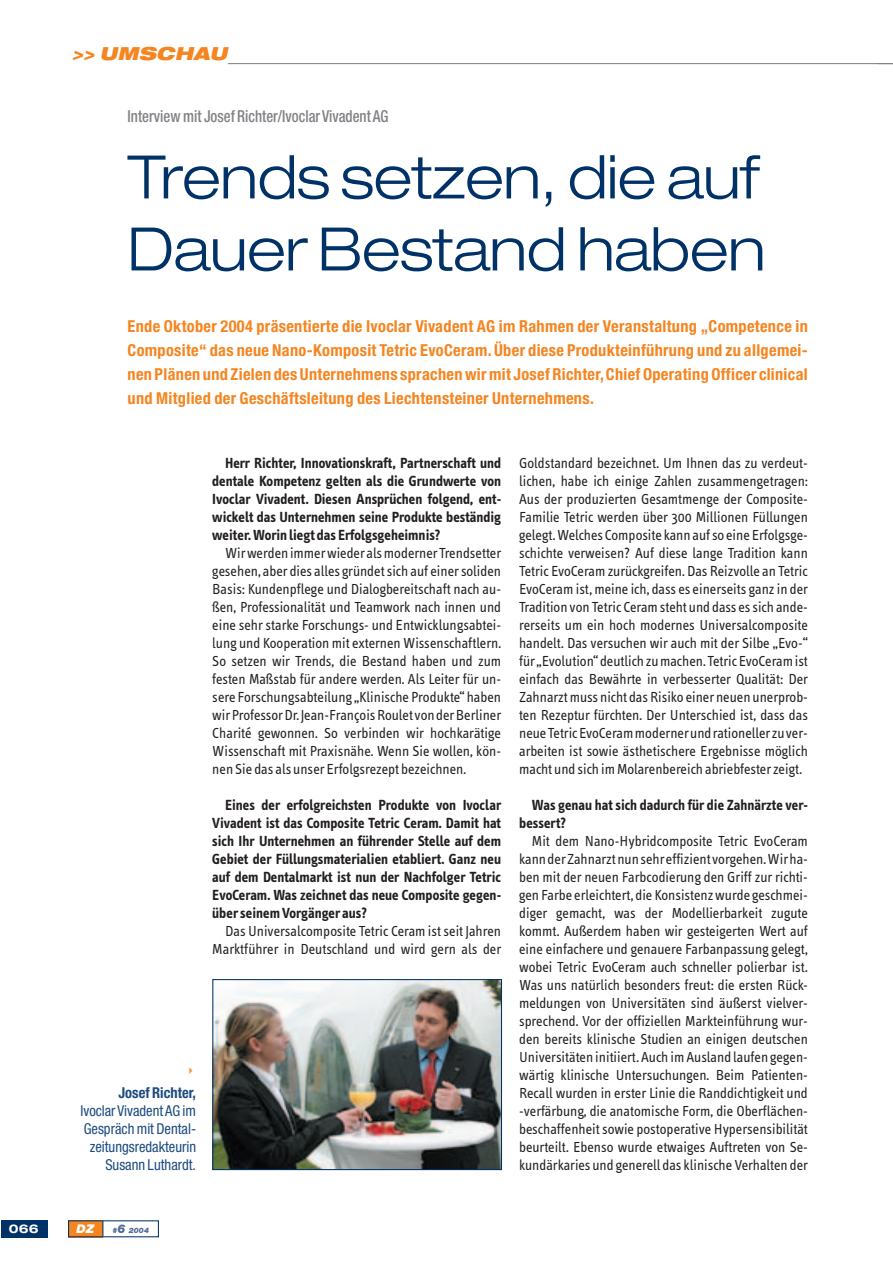
<style>
.page{position:relative;width:893px;height:1263px;background:#fff}
.page>*{position:absolute;margin:0;border:0;box-sizing:border-box;transform-origin:0 0}
.t1{font:300 expanded 60px/72px "Helvetica Neue";letter-spacing:-.01em;color:#003268}
.t2{font:italic 900 expanded 18px "Helvetica Neue";color:#f58520}
.t3{font:700 condensed 16.5px/24px "Helvetica Neue";letter-spacing:.02em;color:#f58520;text-align:justify}
.t4{font:500 condensed 16.5px "Helvetica Neue";color:#808285;scale:.9 1}
.t5{font:15px/18px "Info Text";color:#231f20;text-align:justify}
.t6{font:700 15px/18px "Info Text";color:#231f20;text-align:justify}
.t7{font:condensed 15px/18px "Helvetica Neue";color:#1d4c7f;text-align:right}
.t8{font:700 condensed 15px "Helvetica Neue";color:#1d4c7f}
.t9{font:700 expanded 12px "Helvetica Neue";color:#fff}
.t10{font:italic 900 12px "Helvetica Neue";color:#fff}
.t11{font:italic 900 7.5px "Helvetica Neue";color:#516b98}
.s1{font-size:12px}
</style>
<div class="page">
<hr style="left:228px;top:63px;width:665px;height:1px;background:#808285">
<div style="left:68px;top:1220px;width:35px;height:17px;background:#f58520"></div>
<div style="left:1px;top:1220px;width:47px;height:17px;background:#003268"></div>
<svg style="left:102px;top:1221px;width:1px;height:15px"></svg>
<img style="left:214px;top:981px;width:286px;height:187px">
<div style="left:212px;top:979px;width:290px;height:191px;border:1px solid #003268"></div>
<p class="t2" style="left:72px;top:46px;width:160px">&gt;&gt; UMSCHAU</p>
<p class="t4" style="left:128px;top:110px;width:291px">Interview mit Josef Richter/Ivoclar Vivadent AG</p>
<h1 class="t1" style="left:128px;top:147px;width:640px">Trends setzen, die auf<br>Dauer Bestand haben</h1>
<p class="t3" style="left:128px;top:315px;width:682px">Ende Oktober 2004 präsentierte die Ivoclar Vivadent AG im Rahmen der Veranstaltung „Competence in Composite“ das neue Nano-Komposit Tetric EvoCeram. Über diese Produkteinführung und zu allgemei&shy;nen Plänen und Zielen des Unternehmens sprachen wir mit Josef Richter,Chief Operating Officer clinical und Mitglied der Geschäftsleitung des Liechtensteiner Unternehmens.</p>
<p class="t6" style="left:212px;top:455px;width:290px;text-indent:13px">Herr Richter, Innovationskraft, Partnerschaft und dentale Kompetenz gelten als die Grundwerte von Ivoclar Vivadent. Diesen Ansprüchen folgend, ent&shy;wickelt das Unternehmen seine Produkte beständig weiter. Worin liegt das Erfolgsgeheimnis?</p>
<p class="t5" style="left:212px;top:545px;width:290px;text-indent:13px">Wir werden immer wieder als moderner Trendsetter gesehen, aber dies alles gründet sich auf einer soliden Basis: Kundenpflege und Dialogbereitschaft nach au&shy;ßen, Professionalität und Teamwork nach innen und eine sehr starke Forschungs- und Entwicklungsabtei&shy;lung und Kooperation mit externen Wissenschaftlern.<br>So setzen wir Trends, die Bestand haben und zum festen Maßstab für andere werden. Als Leiter für un&shy;sere Forschungsabteilung „Klinische Produkte“ haben wir Professor Dr. Jean-François Roulet von der Berliner Charité gewonnen. So verbinden wir hochkarätige Wissenschaft mit Praxisnähe. Wenn Sie wollen, kön&shy;nen Sie das als unser Erfolgsrezept bezeichnen.</p>
<p class="t6" style="left:212px;top:797px;width:290px;text-indent:13px">Eines der erfolgreichsten Produkte von Ivoclar Vivadent ist das Composite Tetric Ceram. Damit hat sich Ihr Unternehmen an führender Stelle auf dem Gebiet der Füllungsmaterialien etabliert. Ganz neu auf dem Dentalmarkt ist nun der Nachfolger Tetric EvoCeram. Was zeichnet das neue Composite gegen&shy;über seinem Vorgänger aus?</p>
<p class="t5" style="left:212px;top:923px;width:290px;text-align:right">Das Universalcomposite Tetric Ceram ist seit Jahren<br>Marktführer in Deutschland und wird gern als der</p>
<p class="t8" style="left:119px;top:1087px;width:79px">Josef Richter,</p>
<p class="t7" style="left:81px;top:1103px;width:117px">Ivoclar Vivadent AG im<br>Gespräch mit Dental&shy;zeitungsredakteurin<br>Susann Luthardt.</p>
<p class="t5" style="left:519px;top:455px;width:290px">Goldstandard bezeichnet. Um Ihnen das zu verdeut&shy;lichen, habe ich einige Zahlen zusammengetragen:<br>Aus der produzierten Gesamtmenge der Composite-Familie Tetric werden über 300 Millionen Füllungen gelegt. Welches Composite kann auf so eine Erfolgsge&shy;schichte verweisen? Auf diese lange Tradition kann Tetric EvoCeram zurückgreifen. Das Reizvolle an Tetric EvoCeram ist, meine ich, dass es einerseits ganz in der Tradition von Tetric Ceram steht und dass es sich ande&shy;rerseits um ein hoch modernes Universalcomposite handelt. Das versuchen wir auch mit der Silbe „Evo-“ für „Evolution“ deutlich zu machen. Tetric EvoCeram ist einfach das Bewährte in verbesserter Qualität: Der Zahnarzt muss nicht das Risiko einer neuen unerprob&shy;ten Rezeptur fürchten. Der Unterschied ist, dass das neue Tetric EvoCeram moderner und rationeller zu ver&shy;arbeiten ist sowie ästhetischere Ergebnisse möglich macht und sich im Molarenbereich abriebfester zeigt.</p>
<p class="t6" style="left:519px;top:797px;width:290px;text-indent:13px">Was genau hat sich dadurch für die Zahnärzte ver&shy;bessert?</p>
<p class="t5" style="left:519px;top:833px;width:290px;text-indent:13px">Mit dem Nano-Hybridcomposite Tetric EvoCeram kann der Zahnarzt nun sehr effizient vorgehen. Wir ha&shy;ben mit der neuen Farbcodierung den Griff zur richti&shy;gen Farbe erleichtert, die Konsistenz wurde geschmei&shy;diger gemacht, was der Modellierbarkeit zugute kommt. Außerdem haben wir gesteigerten Wert auf eine einfachere und genauere Farbanpassung gelegt, wobei Tetric EvoCeram auch schneller polierbar ist.<br>Was uns natürlich besonders freut: die ersten Rück&shy;meldungen von Universitäten sind äußerst vielver&shy;sprechend. Vor der offiziellen Markteinführung wur&shy;den bereits klinische Studien an einigen deutschen Universitäten initiiert. Auch im Ausland laufen gegen&shy;wärtig klinische Untersuchungen. Beim Patienten-Recall wurden in erster Linie die Randdichtigkeit und -verfärbung, die anatomische Form, die Oberflächen&shy;beschaffenheit sowie postoperative Hypersensibilität beurteilt. Ebenso wurde etwaiges Auftreten von Se&shy;kundärkaries und generell das klinische Verhalten der</p>
<p class="t9" style="left:9px;top:1224px;width:31px">066</p>
<p class="t10" style="left:77px;top:1224px;width:19px">DZ</p>
<p class="t11" style="left:112px;top:1227px;width:38px">#<span class="s1">6</span> 2004</p>
</div>
